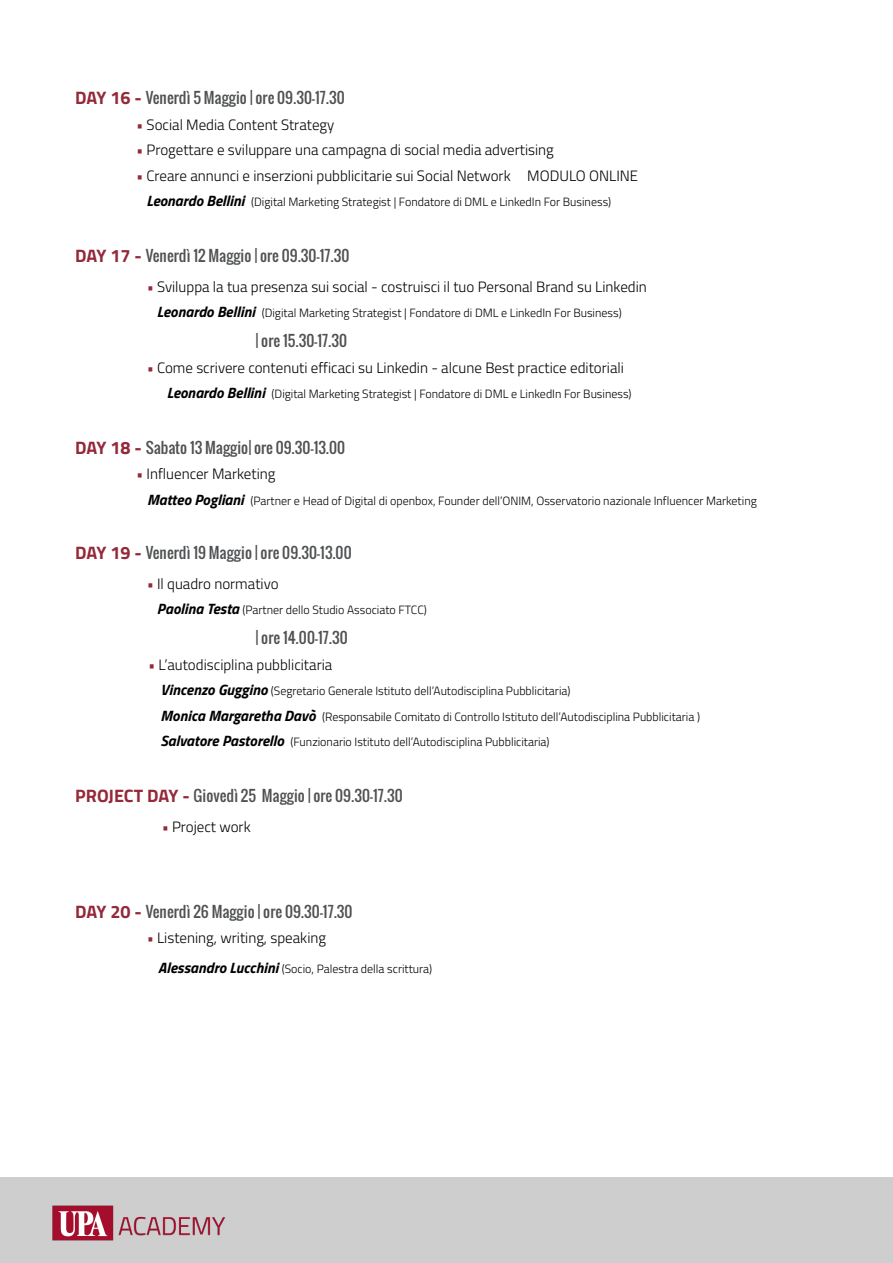
<style>
.page{position:relative;width:893px;height:1263px;background:#fff}
.page>*{position:absolute;margin:0;border:0;box-sizing:border-box;transform-origin:0 0}
.t1{font:300 15px "Titillium Web";color:#000001}
.t2{font:15px "Oswald";letter-spacing:.01em;color:#4f5153}
.t3{font:300 12px "Titillium Web";color:#000001}
.s1{font-family:"Titillium Web";font-weight:700;font-size:18px;color:#932939}
.s2{font-weight:700;color:#932939}
.s3{font-weight:700;font-style:italic;font-size:15px}
</style>
<div class="page">
<div style="left:0;top:1178px;width:893px;height:85px;background:#cfcece"></div>
<img style="left:52px;top:1205px;width:174px;height:36px">
<p class="t2" style="left:75px;top:87px;width:271px"><span class="s1">DAY 16 -</span> Venerdì 5 Maggio | ore 09.30-17.30</p>
<p class="t1" style="left:136px;top:114px;width:199px"><span class="s2">•</span> Social Media Content Strategy</p>
<p class="t1" style="left:136px;top:139px;width:419px"><span class="s2">•</span> Progettare e sviluppare una campagna di social media advertising</p>
<p class="t1" style="left:136px;top:165px;width:503px"><span class="s2">•</span> Creare annunci e inserzioni pubblicitarie sui Social Network MODULO ONLINE</p>
<p class="t3" style="left:146px;top:193px;width:466px"><span class="s3">Leonardo Bellini</span> (Digital Marketing Strategist | Fondatore di DML e LinkedIn For Business)</p>
<p class="t2" style="left:75px;top:244px;width:276px"><span class="s1">DAY 17 -</span> Venerdì 12 Maggio | ore 09.30-17.30</p>
<p class="t1" style="left:147px;top:276px;width:501px"><span class="s2">•</span> Sviluppa la tua presenza sui social - costruisci il tuo Personal Brand su Linkedin</p>
<p class="t3" style="left:157px;top:304px;width:466px"><span class="s3">Leonardo Bellini</span> (Digital Marketing Strategist | Fondatore di DML e LinkedIn For Business)</p>
<p class="t2" style="left:256px;top:330px;width:93px">| ore 15.30-17.30</p>
<p class="t1" style="left:147px;top:357px;width:478px"><span class="s2">•</span> Come scrivere contenuti efficaci su Linkedin - alcune Best practice editoriali</p>
<p class="t3" style="left:167px;top:385px;width:466px"><span class="s3">Leonardo Bellini</span> (Digital Marketing Strategist | Fondatore di DML e LinkedIn For Business)</p>
<p class="t2" style="left:75px;top:436px;width:271px"><span class="s1">DAY 18 -</span> Sabato 13 Maggio| ore 09.30-13.00</p>
<p class="t1" style="left:136px;top:463px;width:140px"><span class="s2">•</span> Influencer Marketing</p>
<p class="t3" style="left:147px;top:492px;width:611px"><span class="s3">Matteo Pogliani</span> (Partner e Head of Digital di openbox, Founder dell’ONIM, Osservatorio nazionale Influencer Marketing</p>
<p class="t2" style="left:75px;top:541px;width:278px"><span class="s1">DAY 19 -</span> Venerdì 19 Maggio | ore 09.30-13.00</p>
<p class="t1" style="left:147px;top:573px;width:133px"><span class="s2">•</span> Il quadro normativo</p>
<p class="t3" style="left:157px;top:601px;width:271px"><span class="s3">Paolina Testa</span> (Partner dello Studio Associato FTCC)</p>
<p class="t2" style="left:256px;top:627px;width:94px">| ore 14.00-17.30</p>
<p class="t1" style="left:148px;top:654px;width:185px"><span class="s2">•</span> L’autodisciplina pubblicitaria</p>
<p class="t3" style="left:160px;top:682px;width:411px"><span class="s3">Vincenzo Guggino</span> (Segretario Generale Istituto dell’Autodisciplina Pubblicitaria)</p>
<p class="t3" style="left:160px;top:708px;width:541px"><span class="s3">Monica Margaretha Davò</span> (Responsabile Comitato di Controllo Istituto dell’Autodisciplina Pubblicitaria )</p>
<p class="t3" style="left:160px;top:733px;width:391px"><span class="s3">Salvatore Pastorello</span> (Funzionario Istituto dell’Autodisciplina Pubblicitaria)</p>
<p class="t2" style="left:75px;top:784px;width:329px"><span class="s1">PROJECT DAY -</span> Giovedì 25 Maggio | ore 09.30-17.30</p>
<p class="t1" style="left:162px;top:816px;width:90px"><span class="s2">•</span> Project work</p>
<p class="t2" style="left:75px;top:900px;width:279px"><span class="s1">DAY 20 -</span> Venerdì 26 Maggio | ore 09.30-17.30</p>
<p class="t1" style="left:147px;top:927px;width:181px"><span class="s2">•</span> Listening, writing, speaking</p>
<p class="t3" style="left:158px;top:960px;width:276px"><span class="s3">Alessandro Lucchini</span> (Socio, Palestra della scrittura)</p>
</div>
